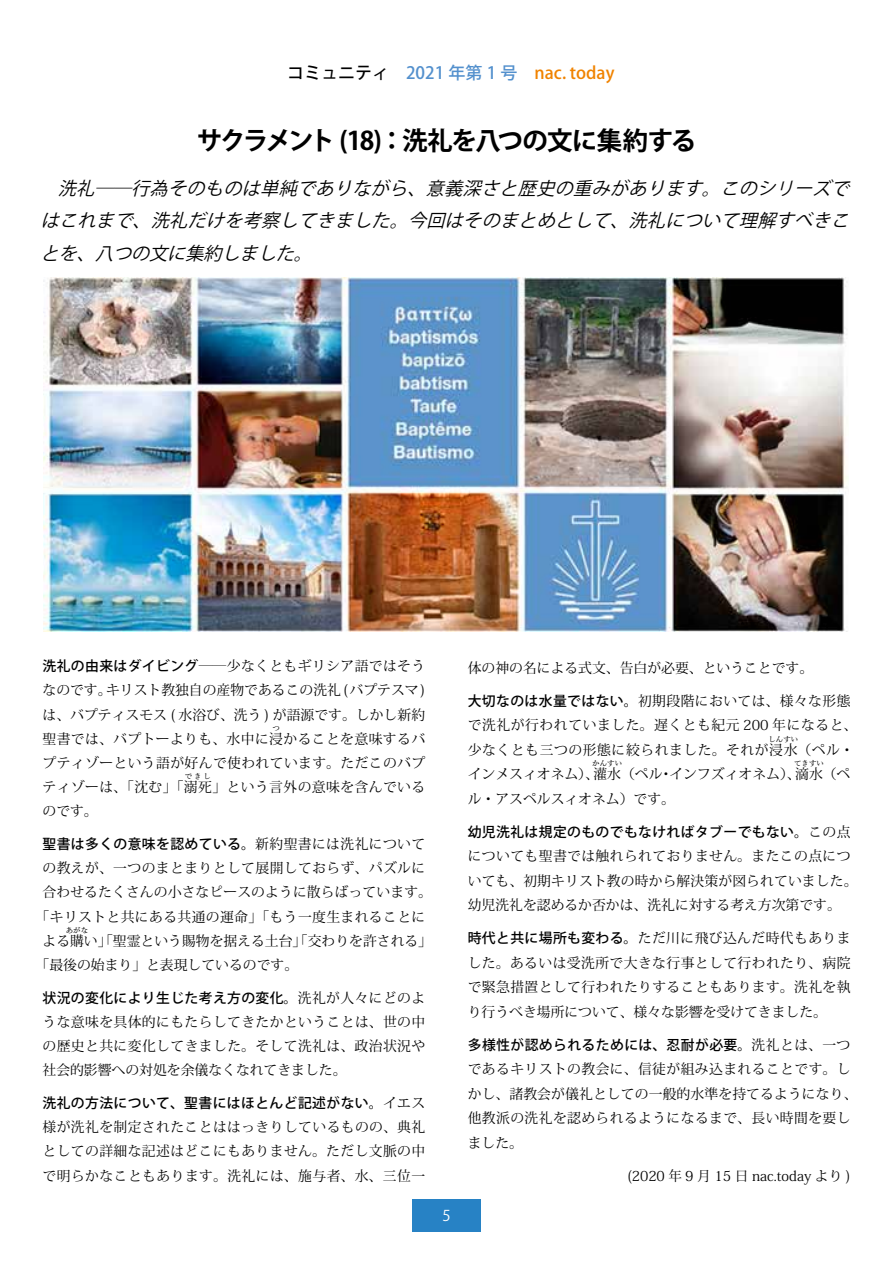
<style>
.page{position:relative;width:893px;height:1263px;background:#fff}
.page>*{position:absolute;margin:0;border:0;box-sizing:border-box;transform-origin:0 0}
.t1{font:700 25.5px "Koz Go Pro";letter-spacing:-.06em;color:#000}
.t2{font:italic 18px "Koz Go Pro";color:#000}
.t3{font:500 16.95px "Koz Go Pro";color:#5390cd}
.t4{font:500 16.95px "Koz Go Pro";color:#f08300}
.t5{font:14.85px "Koz Go Pro";color:#fff}
.t6{font:13.8px/24.5px "Koz Min Pro";letter-spacing:.025em;color:#000}
.t7{font:13.8px/24.2px "Koz Min Pro";color:#000;text-align:right}
.t8{font:500 13.8px "Koz Go Pro";letter-spacing:.03em;color:#000}
.t9{font:13.8px/24.2px "Koz Min Pro";letter-spacing:.005em;color:#000;text-align:center}
.t10{font:7.5px "Yu Mincho";color:#000}
.s1{color:#000}
.s2{font-family:"Koz Go Pro";font-weight:500}
.s3{font-family:"Koz Min Pro";font-weight:400}
</style>
<div class="page">
<div style="left:412px;top:1199px;width:68px;height:33px;background:#2782c5"></div>
<img style="left:43px;top:277px;width:805px;height:355px">
<p class="t3" style="left:287px;top:62px;width:232px"><span class="s1">コミュニティ　</span>2021 年第 1 号</p>
<p class="t4" style="left:535px;top:62px;width:81px">nac. today</p>
<h1 class="t1" style="left:197px;top:124px;width:501px">サクラメント (18 ：) 洗礼を八つの文に集約する</h1>
<h2 class="t2" style="left:131px;top:176px;width:284px">行為そのものは単純でありながら</h2>
<h2 class="t2" style="left:58px;top:176px;width:44px">洗礼</h2>
<h2 class="t2" style="left:95px;top:176px;width:44px">――</h2>
<h2 class="t2" style="left:407px;top:176px;width:26px">、</h2>
<h2 class="t2" style="left:426px;top:176px;width:284px">意義深さと歴史の重みがあります</h2>
<h2 class="t2" style="left:702px;top:176px;width:26px">。</h2>
<h2 class="t2" style="left:720px;top:176px;width:136px">このシリーズで</h2>
<h2 class="t2" style="left:41px;top:209px;width:99px">はこれまで</h2>
<h2 class="t2" style="left:132px;top:209px;width:26px">、</h2>
<h2 class="t2" style="left:151px;top:209px;width:246px">洗礼だけを考察してきました</h2>
<h2 class="t2" style="left:390px;top:209px;width:26px">。</h2>
<h2 class="t2" style="left:41px;top:242px;width:44px">とを</h2>
<h2 class="t2" style="left:77px;top:242px;width:26px">、</h2>
<h2 class="t2" style="left:95px;top:242px;width:206px">八つの文に集約しました</h2>
<h2 class="t2" style="left:294px;top:242px;width:26px">。</h2>
<h2 class="t2" style="left:408px;top:209px;width:210px">今回はそのまとめとして</h2>
<h2 class="t2" style="left:610px;top:209px;width:26px">、</h2>
<h2 class="t2" style="left:628px;top:209px;width:228px">洗礼について理解すべきこ</h2>
<p class="t7" style="left:43px;top:654px;width:384px"><span class="s2">洗礼の由来はダイビング</span>――少なくともギリシア語ではそうキリスト教独自の産物であるこの洗礼( バプテスマ (</p>
<p class="t6" style="left:43px;top:678px;width:384px">なのです。<br>は、バプティスモス ( 水浴び、洗う ) が語源です。しかし新約聖書では、バプトーよりも、水中に浸かることを意味するバ</p>
<p class="t10" style="left:272px;top:721px;width:9px">つ</p>
<p class="t6" style="left:43px;top:750px;width:384px">プティゾーという語が好んで使われています。ただこのバプティゾーは、「沈む」「溺死」という言外の意味を含んでいる</p>
<p class="t10" style="left:185px;top:769px;width:28px">できし</p>
<p class="t6" style="left:43px;top:799px;width:57px">のです。</p>
<p class="t8" style="left:43px;top:835px;width:384px">聖書は多くの意味を認めている。<span class="s3">新約聖書には洗礼について</span></p>
<p class="t9" style="left:36px;top:856px;width:398px">の教えが、一つのまとまりとして展開しておらず、パズルに合わせるたくさんの小さなピースのように散らばっています。「キリストと共にある共通の運命」「もう一度生まれることによる購い」「聖霊という賜物を据える土台」「交わりを許される「</p>
<p class="t10" style="left:66px;top:923px;width:24px">あがな</p>
<p class="t7" style="left:36px;top:952px;width:264px">「最後の始まり」と表現しているのです。</p>
<p class="t8" style="left:43px;top:989px;width:384px">状況の変化により生じた考え方の変化。<span class="s3">洗礼が人々にどのよ</span></p>
<p class="t6" style="left:43px;top:1009px;width:384px;text-align:justify">うな意味を具体的にもたらしてきたかということは、世の中の歴史と共に変化してきました。そして洗礼は、政治状況や社会的影響への対処を余儀なくなれてきました。</p>
<p class="t8" style="left:43px;top:1094px;width:384px">洗礼の方法について、聖書にはほとんど記述がない。<span class="s3">イエス</span></p>
<p class="t6" style="left:43px;top:1114px;width:384px;text-align:justify">様が洗礼を制定されたことははっきりしているものの、典礼としての詳細な記述はどこにもありません。ただし文脈の中で明らかなこともあります。洗礼には、施与者、水、三位一</p>
<p class="t5" style="left:442px;top:1206px;width:10px">5</p>
<p class="t7" style="left:468px;top:655px;width:347px">体の神の名による式文、告白が必要、ということです。</p>
<p class="t6" style="left:468px;top:688px;width:391px"><span class="s2">大切なのは水量ではない。</span>初期段階においては、様々な形態で洗礼が行われていました。遅くとも紀元 200 年になると、少なくとも三つの形態に絞られました。それが浸水（ペル・</p>
<p class="t10" style="left:768px;top:732px;width:31px">しんすい</p>
<p class="t10" style="left:592px;top:756px;width:31px">かんすい</p>
<p class="t10" style="left:794px;top:756px;width:31px">てきすい</p>
<p class="t7" style="left:669px;top:761px;width:133px">インフズィオネム）、</p>
<p class="t7" style="left:468px;top:761px;width:133px">インメスィオネム）、</p>
<p class="t6" style="left:593px;top:761px;width:71px">灌水（ペル</p>
<p class="t6" style="left:795px;top:761px;width:57px">滴水（ペ</p>
<p class="t6" style="left:659px;top:761px;width:15px">・</p>
<p class="t7" style="left:468px;top:786px;width:209px">ル・アスペルスィオネム）です。</p>
<p class="t8" style="left:468px;top:823px;width:384px">幼児洗礼は規定のものでもなければタブーでもない。<span class="s3">この点</span></p>
<p class="t6" style="left:468px;top:843px;width:391px">についても聖書では触れられておりません。またこの点についても、初期キリスト教の時から解決策が図られていました。幼児洗礼を認めるか否かは、洗礼に対する考え方次第です。</p>
<p class="t6" style="left:468px;top:925px;width:384px;text-align:justify"><span class="s2">時代と共に場所も変わる。</span>ただ川に飛び込んだ時代もありました。あるいは受洗所で大きな行事として行われたり、病院で緊急措置として行われたりすることもあります。洗礼を執り行うべき場所について、様々な影響を受けてきました。</p>
<p class="t8" style="left:468px;top:1036px;width:384px">多様性が認められるためには、忍耐が必要。<span class="s3">洗礼とは、一つ</span></p>
<p class="t6" style="left:468px;top:1056px;width:391px">であるキリストの教会に、信徒が組み込まれることです。しかし、諸教会が儀礼としての一般的水準を持てるようになり、他教派の洗礼を認められるようになるまで、長い時間を要しました。</p>
<p class="t7" style="left:627px;top:1163px;width:225px">(2020 年 9 月 15 日 nac.today より (</p>
</div>
